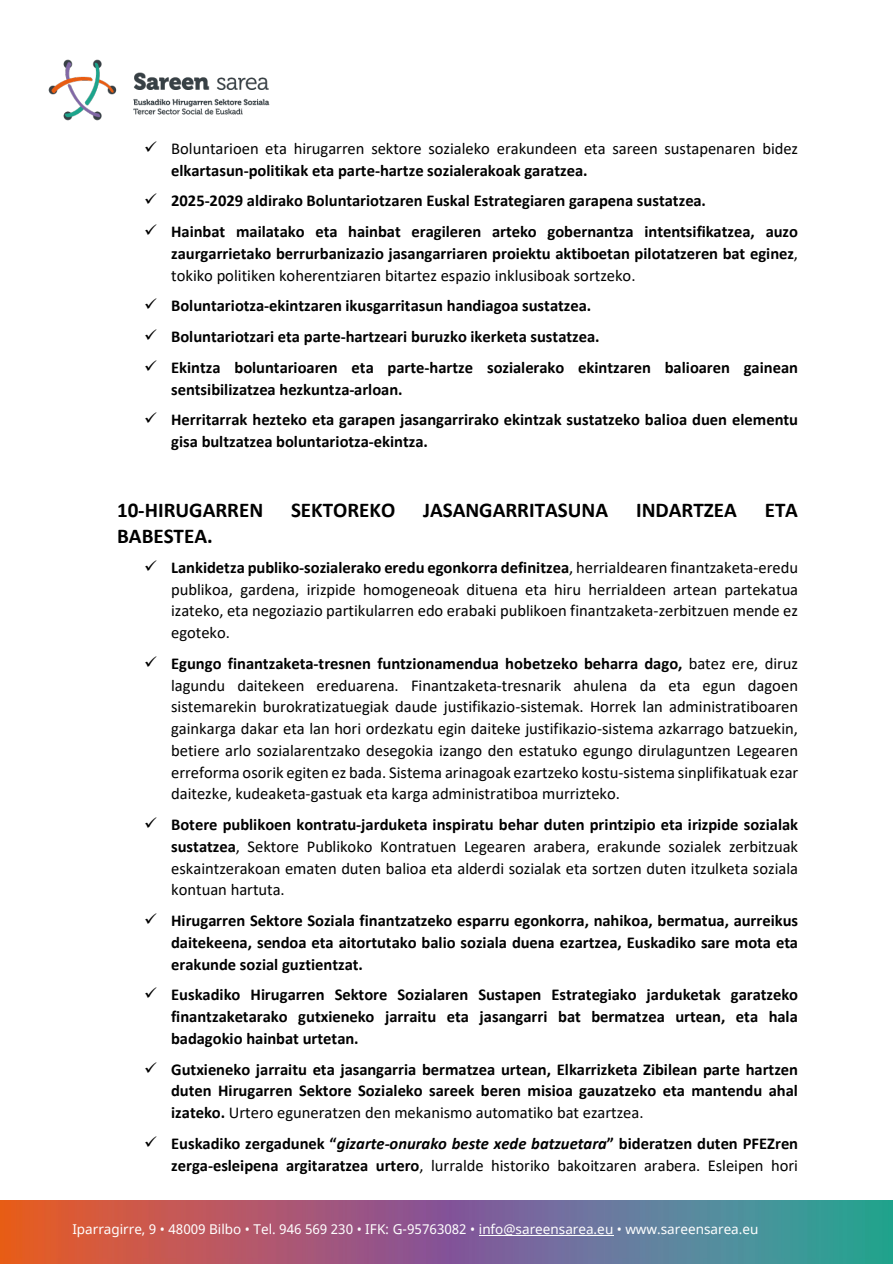
<style>
.page{position:relative;width:893px;height:1264px;background:#fff}
.page>*{position:absolute;margin:0;border:0;box-sizing:border-box;transform-origin:0 0}
.t1{font:700 21px "Calibri";color:#000}
.t2{font:700 16.5px/21.8px "Calibri";letter-spacing:-.005em;color:#000;text-align:justify}
.t3{font:16.5px/21.8px "Calibri";color:#000;text-align:justify}
.t4{font:13.5px "Noto Sans";color:#fff}
.s1{font-weight:700}
.s2{font-weight:400}
.s3{font-style:italic}
</style>
<div class="page">
<img style="left:48px;top:59px;width:222px;height:62px">
<img style="left:0;top:1200px;width:892px;height:63px">
<hr style="left:479px;top:1234px;width:134px;height:1px;background:#fff">
<p class="t3" style="left:171px;top:137px;width:628px;text-indent:-27px">✓ Boluntarioen eta hirugarren sektore sozialeko erakundeen eta sareen sustapenaren bidez <span class="s1">elkartasun-politikak eta parte-hartze sozialerakoak garatzea.</span></p>
<p class="t2" style="left:144px;top:190px;width:563px">✓ 2025-2029 aldirako Boluntariotzaren Euskal Estrategiaren garapena sustatzea.</p>
<p class="t2" style="left:171px;top:220px;width:628px;text-indent:-27px">✓ Hainbat mailatako eta hainbat eragileren arteko gobernantza intentsifikatzea, auzo zaurgarrietako berrurbanizazio jasangarriaren proiektu aktiboetan pilotatzeren bat eginez<span class="s2">, tokiko politiken koherentziaren bitartez espazio inklusiboak sortzeko.</span></p>
<p class="t2" style="left:144px;top:294px;width:449px">✓ Boluntariotza-ekintzaren ikusgarritasun handiagoa sustatzea.</p>
<p class="t2" style="left:144px;top:325px;width:457px">✓ Boluntariotzari eta parte-hartzeari buruzko ikerketa sustatzea.</p>
<p class="t2" style="left:171px;top:356px;width:628px;text-indent:-27px">✓ Ekintza boluntarioaren eta parte-hartze sozialerako ekintzaren balioaren gainean sentsibilizatzea hezkuntza-arloan.</p>
<p class="t2" style="left:171px;top:408px;width:628px;text-indent:-27px">✓ Herritarrak hezteko eta garapen jasangarrirako ekintzak sustatzeko balioa duen elementu gisa bultzatzea boluntariotza-ekintza.</p>
<p class="t1" style="left:117px;top:495px;width:148px">10-HIRUGARREN</p>
<p class="t1" style="left:291px;top:495px;width:106px">SEKTOREKO</p>
<p class="t1" style="left:423px;top:495px;width:186px">JASANGARRITASUNA</p>
<p class="t1" style="left:636px;top:495px;width:102px">INDARTZEA</p>
<p class="t1" style="left:764px;top:495px;width:35px">ETA</p>
<p class="t1" style="left:117px;top:521px;width:97px">BABESTEA.</p>
<p class="t3" style="left:171px;top:556px;width:628px;text-indent:-27px">✓ <span class="s1">Lankidetza publiko-sozialerako eredu egonkorra definitzea</span>, herrialdearen finantzaketa-eredu publikoa, gardena, irizpide homogeneoak dituena eta hiru herrialdeen artean partekatua izateko, eta negoziazio partikularren edo erabaki publikoen finantzaketa-zerbitzuen mende ez egoteko.</p>
<p class="t3" style="left:171px;top:652px;width:628px;text-indent:-27px">✓ <span class="s1">Egungo finantzaketa-tresnen funtzionamendua hobetzeko beharra dago,</span> batez ere, diruz lagundu daitekeen ereduarena. Finantzaketa-tresnarik ahulena da eta egun dagoen sistemarekin burokratizatuegiak daude justifikazio-sistemak. Horrek lan administratiboaren gainkarga dakar eta lan hori ordezkatu egin daiteke justifikazio-sistema azkarrago batzuekin, betiere arlo sozialarentzako desegokia izango den estatuko egungo dirulaguntzen Legearen erreforma osorik egiten ez bada. Sistema arinagoak ezartzeko kostu-sistema sinplifikatuak ezar daitezke, kudeaketa-gastuak eta karga administratiboa murrizteko.</p>
<p class="t3" style="left:171px;top:813px;width:628px;text-indent:-27px">✓ <span class="s1">Botere publikoen kontratu-jarduketa inspiratu behar duten printzipio eta irizpide sozialak sustatzea</span>, Sektore Publikoko Kontratuen Legearen arabera, erakunde sozialek zerbitzuak eskaintzerakoan ematen duten balioa eta alderdi sozialak eta sortzen duten itzulketa soziala kontuan hartuta.</p>
<p class="t2" style="left:171px;top:909px;width:628px;text-indent:-27px">✓ Hirugarren Sektore Soziala finantzatzeko esparru egonkorra, nahikoa, bermatua, aurreikus daitekeena, sendoa eta aitortutako balio soziala duena ezartzea, Euskadiko sare mota eta erakunde sozial guztientzat.</p>
<p class="t2" style="left:171px;top:983px;width:628px;text-indent:-27px">✓ Euskadiko Hirugarren Sektore Sozialaren Sustapen Estrategiako jarduketak garatzeko finantzaketarako gutxieneko jarraitu eta jasangarri bat bermatzea urtean, eta hala badagokio hainbat urtetan.</p>
<p class="t2" style="left:171px;top:1057px;width:628px;text-indent:-27px">✓ Gutxieneko jarraitu eta jasangarria bermatzea urtean, Elkarrizketa Zibilean parte hartzen duten Hirugarren Sektore Sozialeko sareek beren misioa gauzatzeko eta mantendu ahal izateko. <span class="s2">Urtero eguneratzen den mekanismo automatiko bat ezartzea.</span></p>
<p class="t2" style="left:144px;top:1131px;width:655px;text-align:right">✓ Euskadiko zergadunek “<span class="s3">gizarte-onurako beste xede batzuetara</span>” bideratzen duten PFEZren zerga-esleipena argitaratzea urtero<span class="s2">, lurralde historiko bakoitzaren arabera. Esleipen hori</span></p>
<p class="t4" style="left:72px;top:1219px;width:687px">Iparragirre, 9 • 48009 Bilbo • Tel. 946 569 230 • IFK: G-95763082 • info@sareensarea.eu • www.sareensarea.eu</p>
</div>
